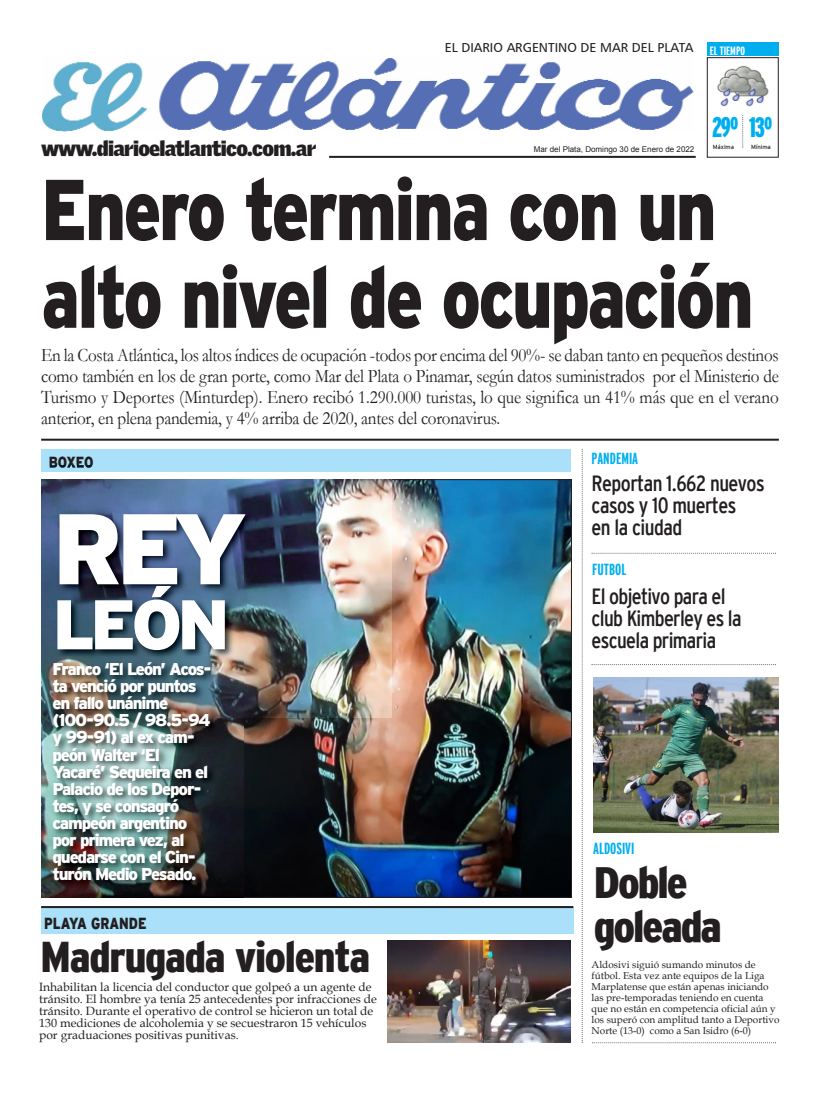
<style>
.page{position:relative;width:820px;height:1095px;background:#fff}
.page>*{position:absolute;margin:0;border:0;box-sizing:border-box;transform-origin:0 0}
.t1{font:900 100px "Interstate";color:#fff}
.t2{font:900 86px/87.6px "Interstate";letter-spacing:-.035em;color:#231f20;scale:.81 1}
.t3{font:900 70px "Interstate";color:#fff}
.t4{font:900 condensed 44px/44px "Interstate";letter-spacing:-.045em;color:#231f20;scale:1.07 1}
.t5{font:900 condensed 43px "Interstate";letter-spacing:-.025em;color:#231f20;scale:1.07 1}
.t6{font:900 extra-condensed 28px "Interstate";color:#00aeef}
.t7{font:condensed 22px/22px "Interstate";letter-spacing:-.03em;color:#231f20}
.t8{font:900 21px "Griffith Gothic";letter-spacing:-.03em;color:#231f20}
.t9{font:19px/21px "Garamond";letter-spacing:-.015em;color:#231f20;text-align:justify;scale:.9 1}
.t10{font:900 17px/17px "Interstate";letter-spacing:-.07em;color:#fff}
.t11{font:700 extra-condensed 16px "Interstate";color:#00aeef}
.t12{font:900 16px "Interstate";color:#231f20;scale:.8 1}
.t13{font:13px "Humanist 777 BT Roman B";color:#231f20}
.t14{font:12px/12px "Book Antiqua";color:#231f20}
.t15{font:700 extra-condensed 12px "Interstate";color:#fff}
.t16{font:10px/11px "Book Antiqua";color:#231f20}
.t17{font:8px "Arial";color:#231f20}
.t18{font:6px "Interstate";letter-spacing:-.005em;color:#231f20}
</style>
<div class="page">
<img style="left:243px;top:481px;width:326px;height:414px">
<svg style="left:581px;top:449px;width:1px;height:592px"></svg>
<hr style="left:41px;top:438px;width:737px;height:2px;background:#231f20">
<div style="left:41px;top:448px;width:530px;height:23px;background:#aae0f9"></div>
<svg style="left:591px;top:552px;width:183px;height:1px"></svg>
<svg style="left:591px;top:664px;width:184px;height:1px"></svg>
<img style="left:593px;top:677px;width:185px;height:155px">
<img style="left:243px;top:479px;width:148px;height:1px">
<img style="left:41px;top:479px;width:202px;height:177px">
<img style="left:243px;top:480px;width:148px;height:237px">
<img style="left:49px;top:465px;width:42px;height:3px">
<img style="left:50px;top:465px;width:43px;height:2px">
<img style="left:42px;top:57px;width:651px;height:74px">
<hr style="left:329px;top:156px;width:366px;height:2px;background:#231f20">
<div style="left:706px;top:57px;width:72px;height:100px;border:1px solid #231f20"></div>
<div style="left:706px;top:43px;width:72px;height:13px;background:#00aeef"></div>
<svg style="left:742px;top:115px;width:1px;height:32px"></svg>
<img style="left:717px;top:66px;width:52px;height:41px">
<img style="left:41px;top:656px;width:202px;height:242px">
<div style="left:41px;top:906px;width:532px;height:27px;background:#aae0f9"></div>
<hr style="left:41px;top:905px;width:532px;height:2px;background:#231f20">
<img style="left:387px;top:940px;width:183px;height:102px">
<p class="t13" style="left:444px;top:40px;width:250px">EL DIARIO ARGENTINO DE MAR DEL PLATA</p>
<p class="t15" style="left:709px;top:44px;width:37px">EL TIEMPO</p>
<h3 class="t6" style="left:711px;top:111px;width:62px">29º 13º</h3>
<p class="t8" style="left:41px;top:137px;width:276px">www.diarioelatlantico.com.ar</p>
<p class="t18" style="left:712px;top:143px;width:23px">Máxima</p>
<p class="t18" style="left:750px;top:143px;width:21px">Mínima</p>
<p class="t17" style="left:533px;top:145px;width:162px">Mar del Plata, Domingo 30 de Enero de 2022</p>
<h2 class="t2" style="left:41px;top:165px;width:881px">Enero termina con un alto nivel de ocupación</h2>
<p class="t9" style="left:41px;top:345px;width:820px">En la Costa Atlántica, los altos índices de ocupación -todos por encima del 90%- se daban tanto en pequeños destinos como también en los de gran porte, como Mar del Plata o Pinamar, según datos suministrados por el Ministerio de Turismo y Deportes (Minturdep). Enero recibó 1.290.000 turistas, lo que significa un 41% más que en el verano anterior, en plena pandemia, y 4% arriba de 2020, antes del coronavirus.</p>
<p class="t12" style="left:49px;top:453px;width:57px">BOXEO</p>
<h1 class="t1" style="left:52px;top:491px;width:196px">REY</h1>
<h3 class="t3" style="left:52px;top:584px;width:179px">LEÓN</h3>
<p class="t10" style="left:52px;top:660px;width:161px">Franco ‘El León’ Acos&shy;ta venció por puntos en fallo unánime (100-90.5 / 98.5-94 y 99-91) al ex cam&shy;peón Walter ‘El<br>Yacaré’ Sequeira en el<br>Palacio de los Depor&shy;tes, y se consagró campeón argentino por primera vez, al quedarse con el Cin&shy;turón Medio Pesado.</p>
<p class="t12" style="left:44px;top:914px;width:129px">PLAYA GRANDE</p>
<h3 class="t5" style="left:41px;top:932px;width:309px">Madrugada violenta</h3>
<p class="t14" style="left:39px;top:980px;width:339px">Inhabilitan la licencia del conductor que golpeó a un agente de tránsito. El hombre ya tenía 25 antecedentes por infracciones de tránsito. Durante el operativo de control se hicieron un total de 130 mediciones de alcoholemia y se secuestraron 15 vehículos por graduaciones positivas punitivas.</p>
<p class="t11" style="left:591px;top:449px;width:48px">PAnDEMIA</p>
<p class="t7" style="left:591px;top:472px;width:174px">Reportan 1.662 nuevos casos y 10 muertes<br>en la ciudad</p>
<p class="t11" style="left:592px;top:560px;width:36px">FUTBOL</p>
<p class="t7" style="left:591px;top:585px;width:151px">El objetivo para el club Kimberley es la escuela primaria</p>
<p class="t11" style="left:593px;top:839px;width:43px">ALDOSIVI</p>
<h3 class="t4" style="left:593px;top:860px;width:121px">Doble goleada</h3>
<p class="t16" style="left:591px;top:958px;width:189px">Aldosivi siguió sumando minutos de fútbol. Esta vez ante equipos de la Liga Marplatense que están apenas iniciando las pre-temporadas teniendo en cuenta que no están en competencia oficial aún y los superó con amplitud tanto a Deportivo Norte (13-0) como a San Isidro (6-0)</p>
</div>
